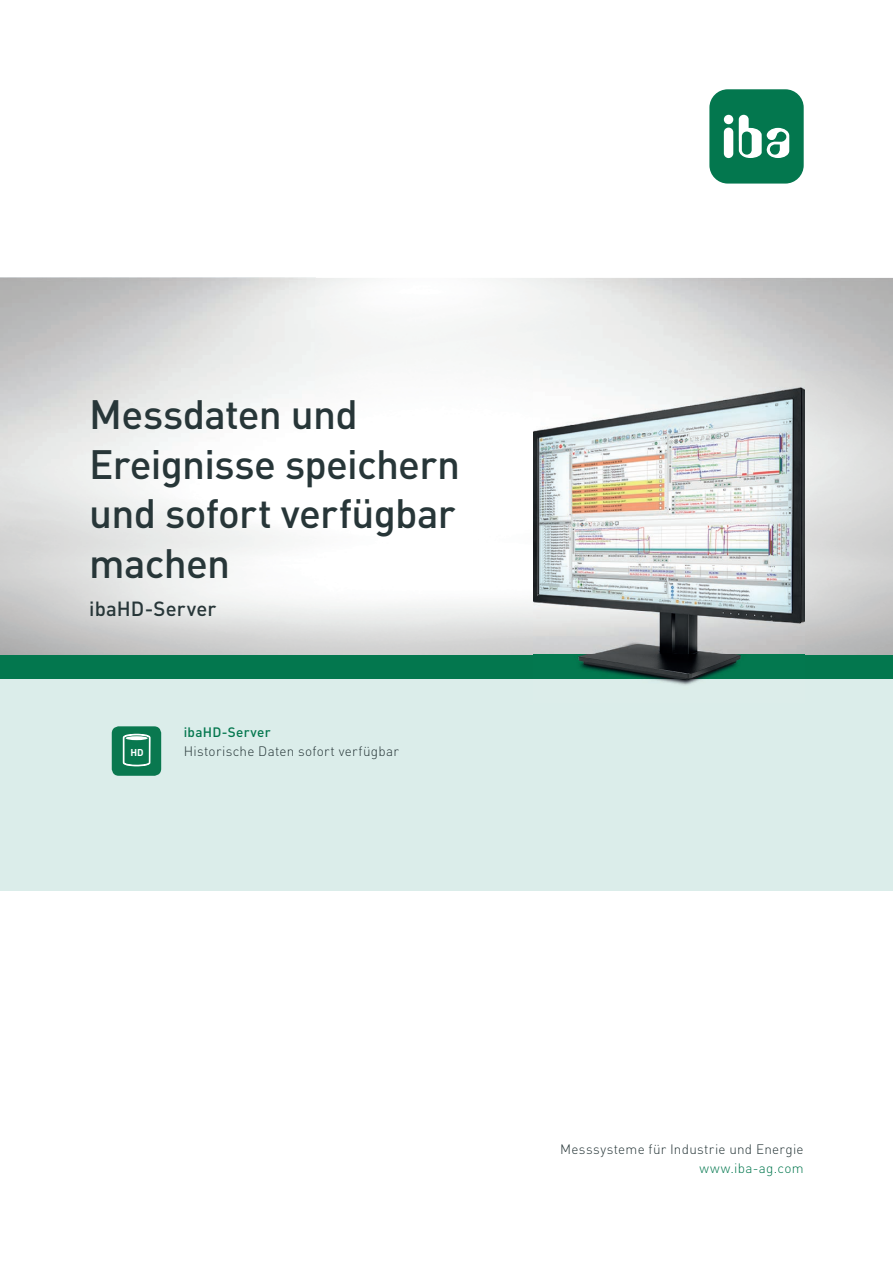
<style>
.page{position:relative;width:893px;height:1263px;background:#fff}
.page>*{position:absolute;margin:0;border:0;box-sizing:border-box;transform-origin:0 0}
.t1{font:500 40.5px/49.5px "DIN Pro";letter-spacing:-.02em;color:#273638}
.t2{font:500 20.25px "DIN Pro";letter-spacing:.005em;color:#273638}
.t3{font:300 13.5px "DIN Pro";letter-spacing:.02em;color:#273638}
.t4{font:300 13.5px "DIN Pro";letter-spacing:.02em;color:#03774e}
.t5{font:500 13.5px "DIN Pro";letter-spacing:.02em;color:#03774e}
.t6{font:700 9.9px "DIN Pro";color:#fff}
</style>
<div class="page">
<svg style="left:709px;top:89px;width:95px;height:95px"></svg>
<img style="left:804px;top:372px;width:89px;height:283px">
<div style="left:0;top:678px;width:893px;height:213px;background:#dbedea"></div>
<div style="left:112px;top:726px;width:49px;height:50px;background:#09784f;border-radius:7px"></div>
<svg style="left:123px;top:734px;width:28px;height:32px"></svg>
<svg style="left:126px;top:736px;width:22px;height:4px"></svg>
<div style="left:0;top:655px;width:893px;height:23px;background:#03774e"></div>
<img style="left:533px;top:361px;width:271px;height:324px">
<h1 class="t1" style="left:89px;top:387px;width:372px">Messdaten und<br>Ereignisse speichern und sofort verfügbar machen</h1>
<h2 class="t2" style="left:89px;top:593px;width:129px">ibaHD-Server</h2>
<p class="t6" style="left:130px;top:745px;width:15px">HD</p>
<p class="t5" style="left:184px;top:721px;width:88px">ibaHD-Server</p>
<p class="t3" style="left:184px;top:741px;width:217px">Historische Daten sofort verfügbar</p>
<p class="t3" style="left:560px;top:1139px;width:245px">Messsysteme für Industrie und Energie</p>
<p class="t4" style="left:699px;top:1158px;width:106px">www.iba-ag.com</p>
</div>
